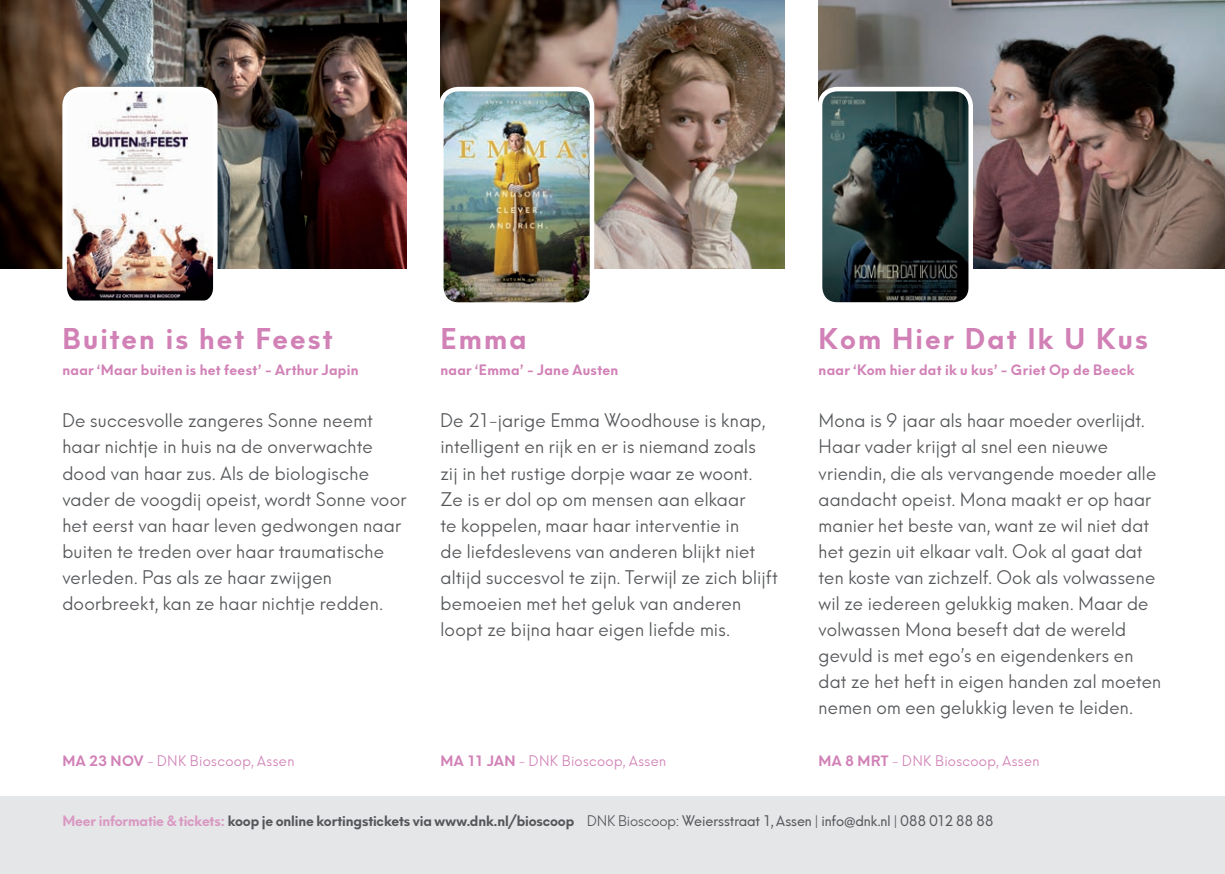
<style>
.page{position:relative;width:1225px;height:874px;background:#fff}
.page>*{position:absolute;margin:0;border:0;box-sizing:border-box;transform-origin:0 0}
.t1{font:700 28px "Neue Hans Kendrick";letter-spacing:.075em;color:#d181b6}
.t2{font:300 18px/26px "Neue Hans Kendrick";letter-spacing:.01em;color:#545659}
.t3{font:700 14px "Neue Hans Kendrick";letter-spacing:-.01em;color:#545659}
.t4{font:700 14px "Neue Hans Kendrick";letter-spacing:.02em;color:#d181b6}
.t5{font:300 14px "Neue Hans Kendrick";letter-spacing:.02em;color:#d181b6}
.s1{font-weight:700}
.s2{color:#d998c2}
.s3{font-weight:300}
.s4{font-weight:400}
</style>
<div class="page">
<div style="left:0;top:795px;width:1225px;height:78px;background:#e5e6e8"></div>
<img style="left:0;top:0;width:406px;height:268px">
<img style="left:818px;top:0;width:407px;height:268px">
<img style="left:440px;top:0;width:344px;height:268px">
<img style="left:820px;top:89px;width:150px;height:211px">
<div style="left:818px;top:87px;width:155px;height:219px;border:5px solid #fff;border-radius:17px"></div>
<img style="left:441px;top:89px;width:151px;height:211px">
<div style="left:439px;top:87px;width:155px;height:219px;border:5px solid #fff;border-radius:17px"></div>
<img style="left:65px;top:89px;width:150px;height:211px">
<div style="left:62px;top:87px;width:156px;height:219px;border:5px solid #fff;border-radius:17px"></div>
<h1 class="t1" style="left:62px;top:313px;width:272px">Buiten is het Feest</h1>
<p class="t4" style="left:62px;top:357px;width:298px">naar ‘Maar buiten is het feest’ - Arthur Japin</p>
<p class="t2" style="left:62px;top:405px;width:345px">De succesvolle zangeres Sonne neemt haar nichtje in huis na de onverwachte dood van haar zus. Als de biologische vader de voogdij opeist, wordt Sonne voor het eerst van haar leven gedwongen naar buiten te treden over haar traumatische verleden. Pas als ze haar zwijgen doorbreekt, kan ze haar nichtje redden.</p>
<h1 class="t1" style="left:440px;top:313px;width:87px">Emma</h1>
<p class="t4" style="left:440px;top:357px;width:179px">naar ‘Emma’ - Jane Austen</p>
<p class="t2" style="left:440px;top:405px;width:339px">De 21-jarige Emma Woodhouse is knap, intelligent en rijk en er is niemand zoals<br>zij in het rustige dorpje waar ze woont.<br>Ze is er dol op om mensen aan elkaar<br>te koppelen, maar haar interventie in<br>de liefdeslevens van anderen blijkt niet altijd succesvol te zijn. Terwijl ze zich blijft bemoeien met het geluk van anderen loopt ze bijna haar eigen liefde mis.</p>
<p class="t5" style="left:62px;top:747px;width:233px"><span class="s1">MA 23 NOV</span> - DNK Bioscoop, Assen</p>
<p class="t5" style="left:440px;top:747px;width:227px"><span class="s1">MA 11 JAN</span> - DNK Bioscoop, Assen</p>
<h1 class="t1" style="left:818px;top:313px;width:331px">Kom Hier Dat Ik U Kus</h1>
<p class="t4" style="left:818px;top:357px;width:318px">naar ‘Kom hier dat ik u kus’ - Griet Op de Beeck</p>
<p class="t2" style="left:818px;top:405px;width:344px">Mona is 9 jaar als haar moeder overlijdt.<br>Haar vader krijgt al snel een nieuwe vriendin, die als vervangende moeder alle aandacht opeist. Mona maakt er op haar manier het beste van, want ze wil niet dat het gezin uit elkaar valt. Ook al gaat dat ten koste van zichzelf. Ook als volwassene wil ze iedereen gelukkig maken. Maar de volwassen Mona beseft dat de wereld gevuld is met ego’s en eigendenkers en dat ze het heft in eigen handen zal moeten nemen om een gelukkig leven te leiden.</p>
<p class="t5" style="left:818px;top:747px;width:222px"><span class="s1">MA 8 MRT</span> - DNK Bioscoop, Assen</p>
<p class="t3" style="left:62px;top:807px;width:932px"><span class="s2">Meer informatie &amp; tickets:</span> koop je online kortingstickets via www.dnk.nl/bioscoop <span class="s3">DNK Bioscoop:</span> <span class="s4">Weiersstraat 1, Assen | info@dnk.nl | 088 012 88 88</span></p>
</div>
